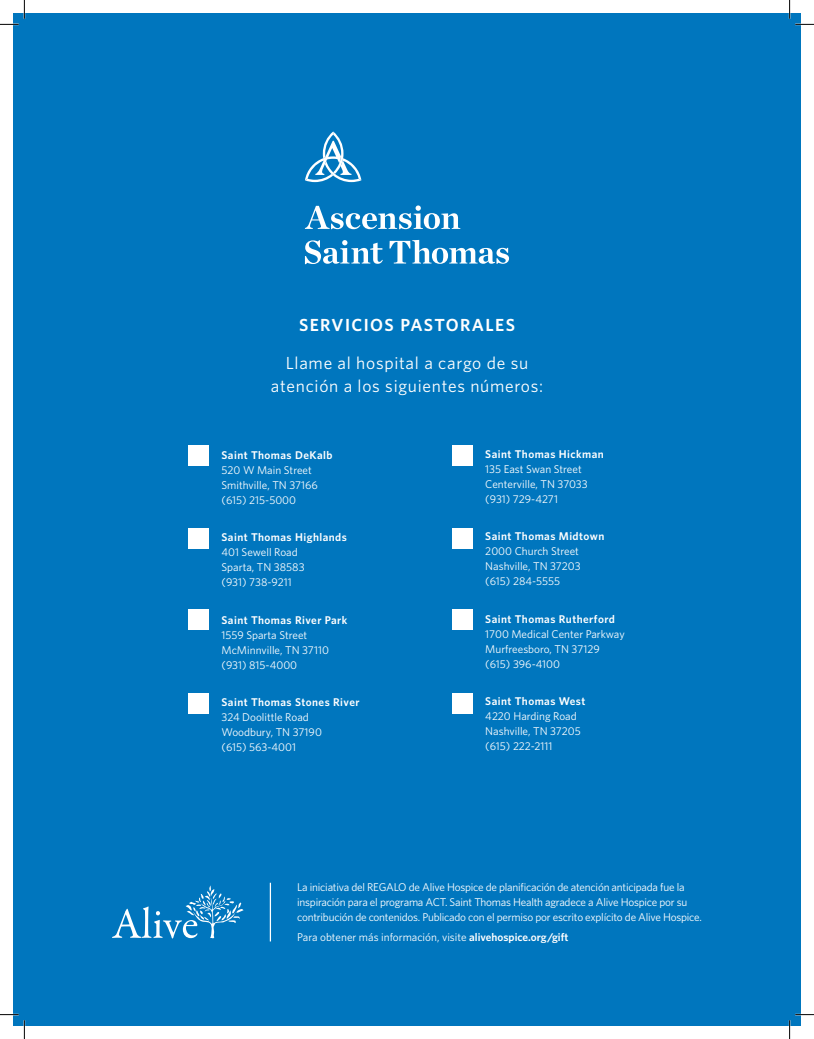
<style>
.page{position:relative;width:814px;height:1039px;background:#fff}
.page>*{position:absolute;margin:0;border:0;box-sizing:border-box;transform-origin:0 0}
.t1{font:17.5px/22.5px "Whitney";letter-spacing:.04em;color:#fff;text-align:center}
.t2{font:600 17.5px "Whitney";letter-spacing:.08em;color:#fff}
.t3{font:11.25px/15px "Whitney";letter-spacing:-.005em;color:#fff}
.t4{font:600 11.25px "Whitney";letter-spacing:.04em;color:#fff}
.s1{font-weight:600}
</style>
<div class="page">
<div style="left:13px;top:13px;width:788px;height:1013px;background:#0076be"></div>
<div style="left:189px;top:445px;width:20px;height:21px;background:#fff"></div>
<div style="left:452px;top:445px;width:21px;height:21px;background:#fff"></div>
<div style="left:189px;top:529px;width:20px;height:20px;background:#fff"></div>
<div style="left:452px;top:529px;width:21px;height:20px;background:#fff"></div>
<div style="left:189px;top:610px;width:20px;height:20px;background:#fff"></div>
<div style="left:452px;top:610px;width:21px;height:20px;background:#fff"></div>
<div style="left:189px;top:693px;width:20px;height:21px;background:#fff"></div>
<div style="left:452px;top:693px;width:21px;height:21px;background:#fff"></div>
<svg style="left:112px;top:885px;width:132px;height:54px"></svg>
<hr style="left:270px;top:883px;width:1px;height:58px;background:#fff">
<svg style="left:389px;top:240px;width:120px;height:24px"></svg>
<svg style="left:305px;top:131px;width:56px;height:51px"></svg>
<svg style="left:305px;top:205px;width:155px;height:24px"></svg>
<svg style="left:305px;top:240px;width:78px;height:24px"></svg>
<svg style="left:0;top:0;width:25px;height:25px"></svg>
<svg style="left:0;top:1014px;width:25px;height:25px"></svg>
<svg style="left:789px;top:0;width:25px;height:25px"></svg>
<svg style="left:789px;top:1014px;width:25px;height:25px"></svg>
<h1 class="t2" style="left:299px;top:315px;width:217px">SERVICIOS PASTORALES</h1>
<h1 class="t1" style="left:271px;top:351px;width:274px">Llame al hospital a cargo de su atención a los siguientes números:</h1>
<p class="t4" style="left:221px;top:448px;width:112px">Saint Thomas DeKalb</p>
<p class="t3" style="left:221px;top:462px;width:98px">520 W Main Street<br>Smithville, TN 37166 (615) 215-5000</p>
<p class="t4" style="left:221px;top:531px;width:127px">Saint Thomas Highlands</p>
<p class="t3" style="left:221px;top:545px;width:85px">401 Sewell Road<br>Sparta, TN 38583 (931) 738-9211</p>
<p class="t4" style="left:221px;top:613px;width:127px">Saint Thomas River Park</p>
<p class="t3" style="left:221px;top:627px;width:109px">1559 Sparta Street<br>McMinnville, TN 37110 (931) 815-4000</p>
<p class="t4" style="left:221px;top:696px;width:140px">Saint Thomas Stones River</p>
<p class="t3" style="left:221px;top:710px;width:102px">324 Doolittle Road<br>Woodbury, TN 37190 (615) 563-4001</p>
<p class="t4" style="left:485px;top:447px;width:120px">Saint Thomas Hickman</p>
<p class="t3" style="left:485px;top:461px;width:104px">135 East Swan Street<br>Centerville, TN 37033 (931) 729-4271</p>
<p class="t4" style="left:485px;top:529px;width:120px">Saint Thomas Midtown</p>
<p class="t3" style="left:485px;top:543px;width:97px">2000 Church Street<br>Nashville, TN 37203 (615) 284-5555</p>
<p class="t4" style="left:485px;top:612px;width:131px">Saint Thomas Rutherford</p>
<p class="t3" style="left:485px;top:626px;width:141px">1700 Medical Center Parkway<br>Murfreesboro, TN 37129 (615) 396-4100</p>
<p class="t4" style="left:485px;top:694px;width:102px">Saint Thomas West</p>
<p class="t3" style="left:485px;top:708px;width:97px">4220 Harding Road<br>Nashville, TN 37205 (615) 222-2111</p>
<p class="t3" style="left:297px;top:879px;width:406px">La iniciativa del REGALO de Alive Hospice de planificación de atención anticipada fue la inspiración para el programa ACT. Saint Thomas Health agradece a Alive Hospice por su contribución de contenidos. Publicado con el permiso por escrito explícito de Alive Hospice.</p>
<p class="t3" style="left:297px;top:930px;width:273px">Para obtener más información, visite <span class="s1">alivehospice.org/gift</span></p>
</div>
